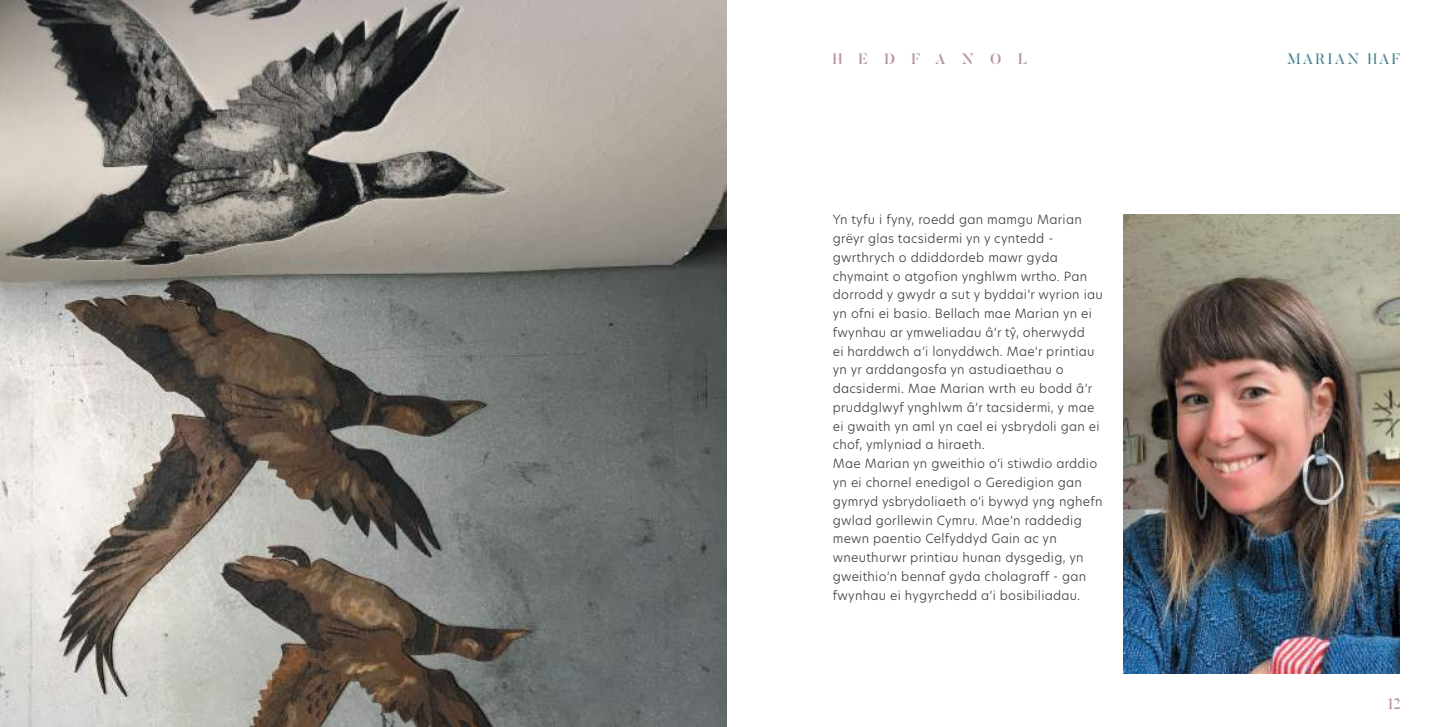
<style>
.page{position:relative;width:1453px;height:727px;background:#fff}
.page>*{position:absolute;margin:0;border:0;box-sizing:border-box;transform-origin:0 0}
.t1{font:500 15.25px "Butler Stencil";color:#b7949d}
.t2{font:15px "Butler";letter-spacing:.15em;color:#478290}
.t3{font:500 15px "Butler Stencil";letter-spacing:1.08em;color:#b7949d}
.t4{font:300 12.5px/18.8px "New Hero";letter-spacing:.02em;color:#404042}
</style>
<div class="page">
<img style="left:0;top:0;width:726px;height:726px">
<img style="left:1124px;top:214px;width:276px;height:459px">
<p class="t3" style="left:833px;top:49px;width:196px">HEDFANOL</p>
<p class="t2" style="left:1287px;top:49px;width:114px">MARIAN HAF</p>
<p class="t4" style="left:833px;top:210px;width:272px">Yn tyfu i fyny, roedd gan mamgu Marian grëyr glas tacsidermi yn y cyntedd - gwrthrych o ddiddordeb mawr gyda chymaint o atgofion ynghlwm wrtho. Pan dorrodd y gwydr a sut y byddai’r wyrion iau yn ofni ei basio. Bellach mae Marian yn ei fwynhau ar ymweliadau â’r tŷ, oherwydd<br>ei harddwch a’i lonyddwch. Mae’r printiau yn yr arddangosfa yn astudiaethau o dacsidermi. Mae Marian wrth eu bodd â’r pruddglwyf ynghlwm â’r tacsidermi, y mae ei gwaith yn aml yn cael ei ysbrydoli gan ei chof, ymlyniad a hiraeth.<br>Mae Marian yn gweithio o’i stiwdio arddio yn ei chornel enedigol o Geredigion gan gymryd ysbrydoliaeth o’i bywyd yng nghefn gwlad gorllewin Cymru. Mae’n raddedig mewn paentio Celfyddyd Gain ac yn wneuthurwr printiau hunan dysgedig, yn gweithio’n bennaf gyda cholagraff - gan fwynhau ei hygyrchedd a’i bosibiliadau.</p>
<p class="t1" style="left:1387px;top:694px;width:15px">12</p>
</div>
